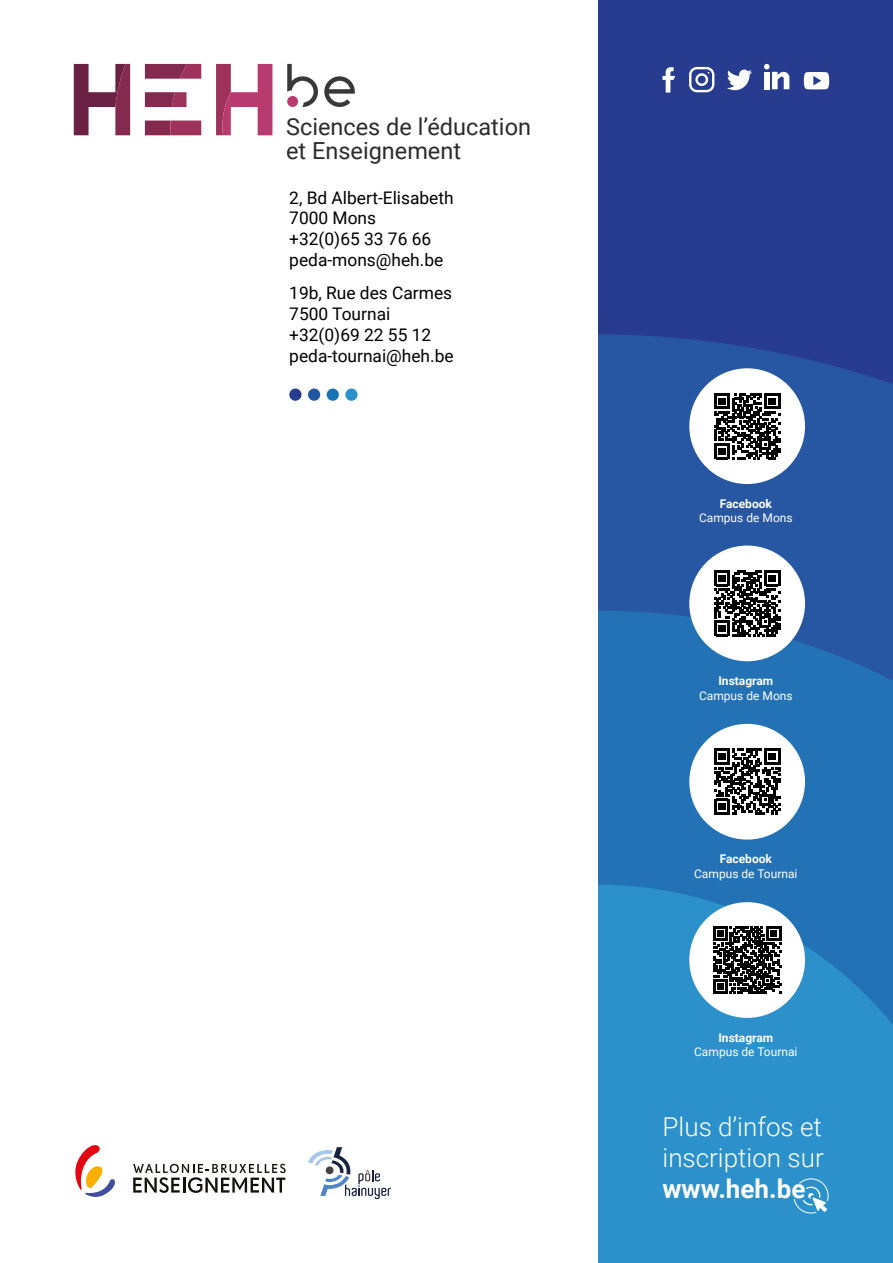
<style>
.page{position:relative;width:893px;height:1263px;background:#fff}
.page>*{position:absolute;margin:0;border:0;box-sizing:border-box;transform-origin:0 0}
.t1{font:300 26.1px/31.2px "Roboto";color:#fff;text-align:justify}
.t2{font:23.55px/24.3px "Roboto";color:#2b2b2b}
.t3{font:17.4px "Roboto";color:#000}
.t4{font:12px/14.4px "Roboto";color:#fff;text-align:center}
.s1{font-weight:700}
</style>
<div class="page">
<div style="left:599px;top:0;width:294px;height:334px;background:#283c8f"></div>
<svg style="left:599px;top:334px;width:294px;height:277px;background:#2754a0"></svg>
<svg style="left:599px;top:611px;width:294px;height:274px;background:#2370b4"></svg>
<svg style="left:599px;top:885px;width:294px;height:378px;background:#2b8dc8"></svg>
<svg style="left:794px;top:1178px;width:37px;height:37px"></svg>
<svg style="left:75px;top:1145px;width:40px;height:52px"></svg>
<svg style="left:133px;top:1164px;width:153px;height:29px"></svg>
<svg style="left:308px;top:1147px;width:83px;height:52px"></svg>
<svg style="left:289px;top:388px;width:13px;height:13px"></svg>
<div style="left:308px;top:388px;width:12px;height:13px;background:#2157a2;border-radius:50%"></div>
<div style="left:327px;top:388px;width:12px;height:13px;background:#1873b6;border-radius:50%"></div>
<svg style="left:345px;top:388px;width:13px;height:13px"></svg>
<svg style="left:74px;top:64px;width:56px;height:71px"></svg>
<svg style="left:145px;top:64px;width:56px;height:15px"></svg>
<svg style="left:145px;top:92px;width:42px;height:15px"></svg>
<svg style="left:145px;top:121px;width:56px;height:14px"></svg>
<svg style="left:216px;top:64px;width:56px;height:71px"></svg>
<svg style="left:324px;top:76px;width:31px;height:31px"></svg>
<svg style="left:287px;top:64px;width:31px;height:43px"></svg>
<svg style="left:689px;top:67px;width:25px;height:25px"></svg>
<svg style="left:727px;top:70px;width:25px;height:20px"></svg>
<svg style="left:764px;top:64px;width:25px;height:25px"></svg>
<svg style="left:804px;top:72px;width:25px;height:17px"></svg>
<svg style="left:662px;top:67px;width:13px;height:26px"></svg>
<div style="left:689px;top:368px;width:116px;height:116px;background:#fff;border-radius:50%"></div>
<div style="left:689px;top:724px;width:116px;height:115px;background:#fff;border-radius:50%"></div>
<div style="left:689px;top:902px;width:116px;height:116px;background:#fff;border-radius:50%"></div>
<svg style="left:714px;top:393px;width:66px;height:66px"></svg>
<svg style="left:714px;top:749px;width:66px;height:66px"></svg>
<svg style="left:713px;top:926px;width:68px;height:68px"></svg>
<div style="left:689px;top:545px;width:116px;height:116px;background:#fff;border-radius:50%"></div>
<svg style="left:714px;top:570px;width:66px;height:66px"></svg>
<p class="t2" style="left:286px;top:114px;width:246px">Sciences de l’éducation et Enseignement</p>
<p class="t3" style="left:289px;top:185px;width:166px">2, Bd Albert-Elisabeth</p>
<p class="t3" style="left:289px;top:206px;width:88px">7000 Mons</p>
<p class="t3" style="left:289px;top:227px;width:143px">+32(0)65 33 76 66</p>
<p class="t3" style="left:289px;top:248px;width:155px">peda-mons@heh.be</p>
<p class="t3" style="left:289px;top:281px;width:164px">19b, Rue des Carmes</p>
<p class="t3" style="left:289px;top:302px;width:103px">7500 Tournai</p>
<p class="t3" style="left:289px;top:322px;width:143px">+32(0)69 22 55 12</p>
<p class="t3" style="left:289px;top:343px;width:166px">peda-tournai@heh.be</p>
<p class="t4" style="left:699px;top:496px;width:95px"><span class="s1">Facebook<br></span>Campus de Mons</p>
<p class="t4" style="left:699px;top:673px;width:95px"><span class="s1">Instagram<br></span>Campus de Mons</p>
<p class="t4" style="left:694px;top:851px;width:105px"><span class="s1">Facebook<br></span>Campus de Tournai</p>
<p class="t4" style="left:694px;top:1030px;width:105px"><span class="s1">Instagram<br></span>Campus de Tournai</p>
<p class="t1" style="left:662px;top:1110px;width:163px">Plus d’infos et inscription sur <span class="s1">www.heh.be</span></p>
</div>
